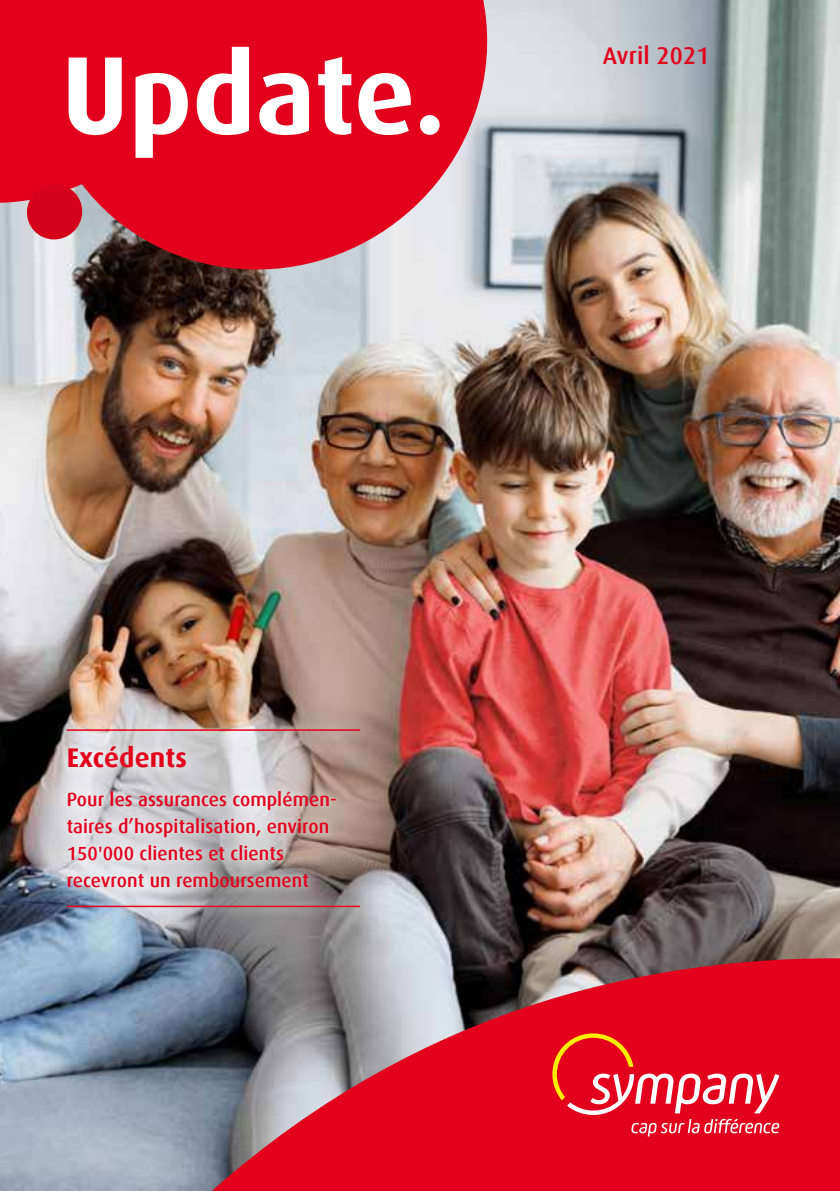
<style>
.page{position:relative;width:840px;height:1191px;background:#fff}
.page>*{position:absolute;margin:0;border:0;box-sizing:border-box;transform-origin:0 0}
.t1{font:700 111px "Dax";color:#fff}
.t2{font:700 27px "Dax";letter-spacing:.005em;color:#e3001d}
.t3{font:500 24px "Dax";letter-spacing:.005em;color:#e3001d}
.t4{font:500 19px/27px "Dax";letter-spacing:.005em;color:#e3001d}
</style>
<div class="page">
<img style="left:0;top:0;width:839px;height:1191px">
<svg style="left:193px;top:954px;width:646px;height:237px;background:#b43b4d"></svg>
<svg style="left:489px;top:5px;width:127px;height:177px;background:#d2d6db"></svg>
<div style="left:0;top:0;width:18px;height:208px;background:#e3001d"></div>
<svg style="left:18px;top:0;width:471px;height:287px;background:#d7233a"></svg>
<svg style="left:26px;top:184px;width:57px;height:56px;background:#d4243b"></svg>
<svg style="left:56px;top:716px;width:315px;height:204px;background:#beb8b9"></svg>
<hr style="left:67px;top:729px;width:293px;height:2px;background:#e3001d">
<hr style="left:67px;top:905px;width:293px;height:2px;background:#e3001d">
<div style="left:522px;top:1015px;width:286px;height:147px;background:#e3001d"></div>
<svg style="left:552px;top:1033px;width:227px;height:103px"></svg>
<h1 class="t1" style="left:61px;top:33px;width:385px">Update.</h1>
<p class="t3" style="left:602px;top:42px;width:108px">Avril 2021</p>
<h2 class="t2" style="left:67px;top:742px;width:122px">Excédents</h2>
<p class="t4" style="left:67px;top:785px;width:271px">Pour les assurances complémen&shy;taires d’hospitalisation, environ<br>150'000 clientes et clients recevront un remboursement</p>
</div>
